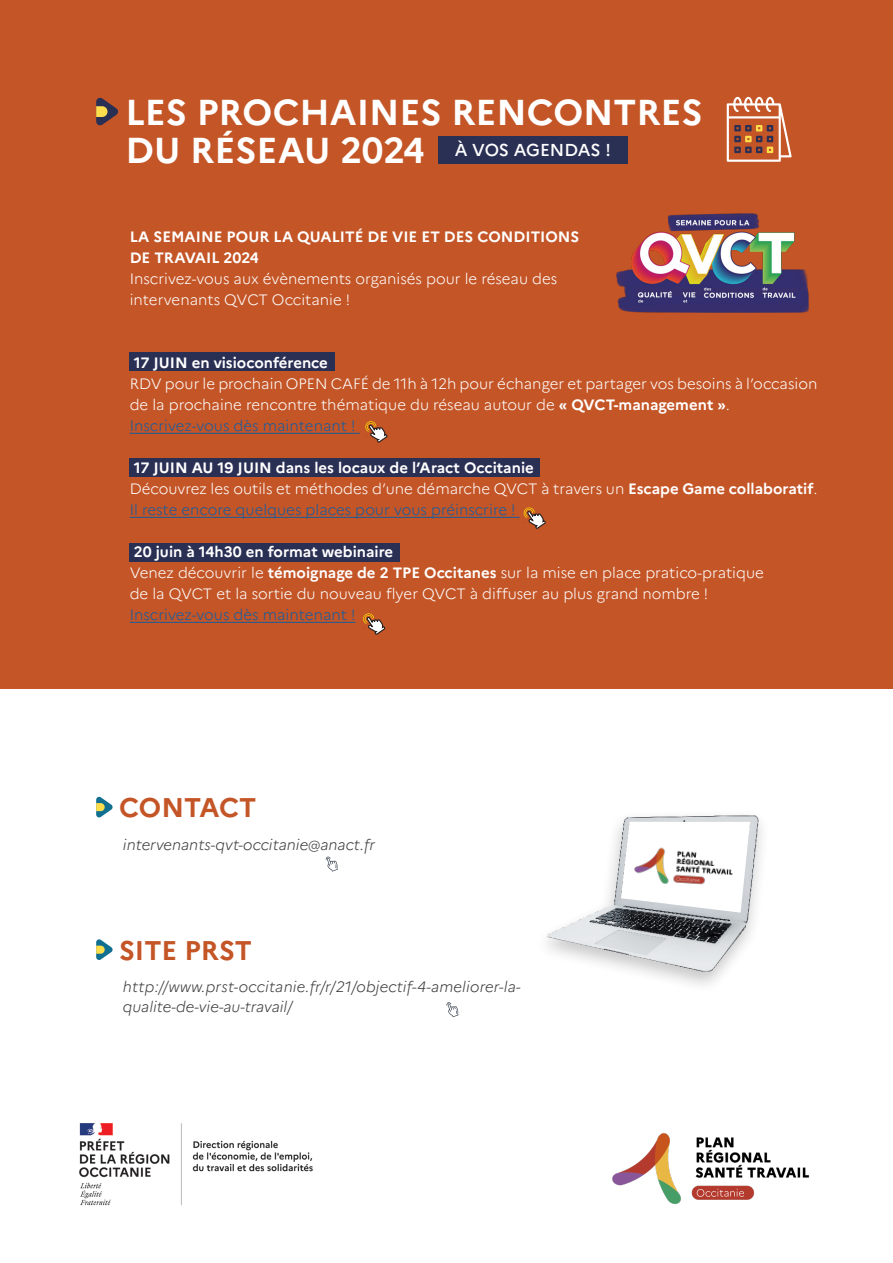
<style>
.page{position:relative;width:893px;height:1263px;background:#fff}
.page>*{position:absolute;margin:0;border:0;box-sizing:border-box;transform-origin:0 0}
.t1{font:700 36px "Marianne";color:#fff}
.t2{font:700 27px "Marianne";color:#c45527}
.t3{font:500 17.25px "Marianne";letter-spacing:-.01em;color:#fff}
.t4{font:300 15px/21px "Marianne";color:#fff}
.t5{font:700 15px "Marianne";color:#fff}
.t6{font:italic 300 15px/19.5px "Marianne";color:#3e3e3f}
.t7{font:300 15px "Marianne";color:#175d9e}
.s1{font-weight:700}
</style>
<div class="page">
<div style="left:0;top:0;width:893px;height:688px;background:#c45527"></div>
<svg style="left:96px;top:97px;width:22px;height:29px"></svg>
<div style="left:438px;top:136px;width:190px;height:28px;background:#2a2f54"></div>
<svg style="left:727px;top:97px;width:65px;height:65px"></svg>
<img style="left:79px;top:1123px;width:234px;height:83px">
<img style="left:612px;top:1133px;width:198px;height:72px">
<div style="left:533px;top:809px;width:237px;height:185px;background:#231f20;opacity:.25"></div>
<img style="left:533px;top:809px;width:237px;height:167px">
<svg style="left:620px;top:821px;width:131px;height:92px"></svg>
<img style="left:632px;top:844px;width:107px;height:47px">
<svg style="left:96px;top:796px;width:17px;height:22px"></svg>
<svg style="left:96px;top:939px;width:17px;height:21px"></svg>
<svg style="left:325px;top:856px;width:13px;height:15px"></svg>
<svg style="left:446px;top:1002px;width:12px;height:15px"></svg>
<div style="left:130px;top:353px;width:205px;height:18px;background:#2a2f54"></div>
<div style="left:130px;top:459px;width:410px;height:18px;background:#2a2f54"></div>
<div style="left:130px;top:543px;width:270px;height:18px;background:#2a2f54"></div>
<hr style="left:130px;top:433px;width:229px;height:1px;background:#175d9e">
<hr style="left:130px;top:517px;width:389px;height:1px;background:#175d9e">
<hr style="left:130px;top:622px;width:225px;height:1px;background:#175d9e">
<svg style="left:365px;top:421px;width:37px;height:38px"></svg>
<svg style="left:523px;top:507px;width:23px;height:22px"></svg>
<svg style="left:363px;top:613px;width:23px;height:22px"></svg>
<img style="left:616px;top:213px;width:193px;height:100px">
<p class="t1" style="left:125px;top:90px;width:579px">LES PROCHAINES RENCONTRES</p>
<p class="t1" style="left:125px;top:128px;width:301px">DU RÉSEAU 2024</p>
<p class="t3" style="left:455px;top:140px;width:158px">À VOS AGENDAS !</p>
<p class="t5" style="left:130px;top:228px;width:451px">LA SEMAINE POUR LA QUALITÉ DE VIE ET DES CONDITIONS</p>
<p class="t5" style="left:130px;top:249px;width:131px">DE TRAVAIL 2024</p>
<p class="t4" style="left:130px;top:268px;width:429px">Inscrivez-vous aux évènements organisés pour le réseau des</p>
<p class="t4" style="left:130px;top:289px;width:222px">intervenants QVCT Occitanie !</p>
<p class="t5" style="left:134px;top:354px;width:196px">17 JUIN en visioconférence</p>
<p class="t4" style="left:130px;top:373px;width:689px">RDV pour le prochain OPEN CAFÉ de 11h à 12h pour échanger et partager vos besoins à l’occasion de la prochaine rencontre thématique du réseau autour de <span class="s1">« QVCT-management »</span>.</p>
<p class="t7" style="left:130px;top:417px;width:227px">Inscrivez-vous dès maintenant !</p>
<p class="t5" style="left:134px;top:459px;width:402px">17 JUIN AU 19 JUIN dans les locaux de l’Aract Occitanie</p>
<p class="t4" style="left:130px;top:478px;width:689px">Découvrez les outils et méthodes d’une démarche QVCT à travers un <span class="s1">Escape Game collaboratif</span>.</p>
<p class="t7" style="left:130px;top:501px;width:387px">Il reste encore quelques places pour vous préinscrire !</p>
<p class="t5" style="left:134px;top:543px;width:261px">20 juin à 14h30 en format webinaire</p>
<p class="t4" style="left:130px;top:562px;width:636px">Venez découvrir le <span class="s1">témoignage de 2 TPE Occitanes</span> sur la mise en place pratico-pratique</p>
<p class="t4" style="left:130px;top:583px;width:580px">de la QVCT et la sortie du nouveau flyer QVCT à diffuser au plus grand nombre !</p>
<p class="t7" style="left:130px;top:606px;width:227px">Inscrivez-vous dès maintenant !</p>
<p class="t2" style="left:119px;top:791px;width:139px">CONTACT</p>
<p class="t6" style="left:123px;top:834px;width:254px">intervenants-qvt-occitanie@anact.fr</p>
<p class="t2" style="left:119px;top:934px;width:134px">SITE PRST</p>
<p class="t6" style="left:123px;top:977px;width:399px">http://www.prst-occitanie.fr/r/21/objectif-4-ameliorer-la&shy;qualite-de-vie-au-travail/</p>
</div>
